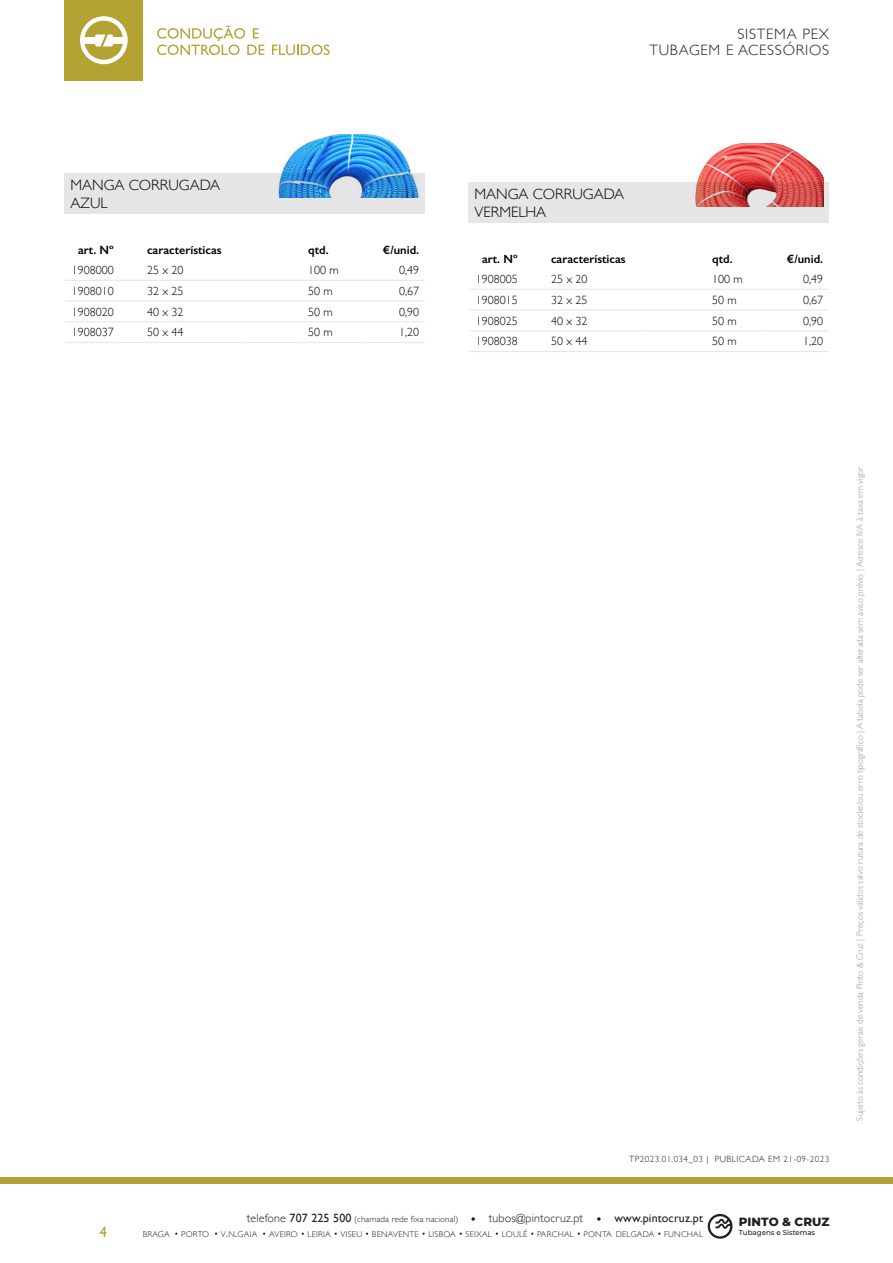
<style>
.page{position:relative;width:893px;height:1263px;background:#fff}
.page>*{position:absolute;margin:0;border:0;box-sizing:border-box;transform-origin:0 0}
.t1{font:300 15px/18px "Gill Sans";color:#000}
.t2{font:300 15px/16.5px "Gill Sans";letter-spacing:.05em;color:#231f20;text-align:right}
.t3{font:15px "Gill Sans";color:#b3a332}
.t4{font:300 12px "Gill Sans";color:#000}
.t5{font:600 12px "Gill Sans";color:#000}
.t6{font:300 12px "Gill Sans";letter-spacing:.01em;color:#231f20}
.t7{font:12px "Gill Sans";letter-spacing:.01em;color:#231f20}
.t8{font:800 11.85px "Montserrat";color:#231f20}
.t9{font:300 9px "Gill Sans";color:#939598}
.t10{font:300 9px "Gill Sans";letter-spacing:.01em;color:#231f20}
.t11{font:300 9px "Gill Sans";letter-spacing:.05em;color:#231f20}
.t12{font:300 8.4px "Gill Sans";letter-spacing:.03em;color:#231f20}
.t13{font:500 7.05px "Montserrat";color:#231f20}
.s1{font-size:12px}
.s2{font-weight:400;font-size:12px}
</style>
<div class="page">
<div style="left:0;top:1178px;width:893px;height:6px;background:#b3a332"></div>
<div style="left:64px;top:0;width:79px;height:80px;background:#b3a332"></div>
<svg style="left:80px;top:16px;width:48px;height:48px"></svg>
<svg style="left:157px;top:25px;width:107px;height:30px"></svg>
<svg style="left:272px;top:44px;width:58px;height:11px"></svg>
<svg style="left:708px;top:1214px;width:24px;height:25px"></svg>
<svg style="left:471px;top:1217px;width:4px;height:4px"></svg>
<svg style="left:597px;top:1217px;width:4px;height:4px"></svg>
<div style="left:65px;top:173px;width:360px;height:41px;background:#e6e6e6"></div>
<hr style="left:65px;top:280px;width:55px;height:1px;background:#e6e6e6">
<svg style="left:120px;top:280px;width:21px;height:1px"></svg>
<hr style="left:141px;top:280px;width:102px;height:1px;background:#e6e6e6">
<hr style="left:243px;top:280px;width:59px;height:1px;background:#e6e6e6">
<hr style="left:302px;top:280px;width:59px;height:1px;background:#e6e6e6">
<hr style="left:361px;top:280px;width:63px;height:1px;background:#e6e6e6">
<hr style="left:65px;top:300px;width:55px;height:2px;background:#e6e6e6">
<hr style="left:120px;top:300px;width:21px;height:2px;background:#e6e6e6">
<hr style="left:141px;top:300px;width:102px;height:2px;background:#e6e6e6">
<hr style="left:243px;top:300px;width:59px;height:2px;background:#e6e6e6">
<hr style="left:302px;top:300px;width:59px;height:2px;background:#e6e6e6">
<hr style="left:361px;top:300px;width:63px;height:2px;background:#e6e6e6">
<hr style="left:65px;top:321px;width:55px;height:1px;background:#e6e6e6">
<svg style="left:120px;top:321px;width:21px;height:1px"></svg>
<hr style="left:141px;top:321px;width:102px;height:1px;background:#e6e6e6">
<hr style="left:243px;top:321px;width:59px;height:1px;background:#e6e6e6">
<hr style="left:302px;top:321px;width:59px;height:1px;background:#e6e6e6">
<hr style="left:361px;top:321px;width:63px;height:1px;background:#e6e6e6">
<hr style="left:65px;top:342px;width:55px;height:1px;background:#e6e6e6">
<svg style="left:120px;top:342px;width:21px;height:1px"></svg>
<hr style="left:141px;top:342px;width:102px;height:1px;background:#e6e6e6">
<hr style="left:243px;top:342px;width:59px;height:1px;background:#e6e6e6">
<hr style="left:302px;top:342px;width:59px;height:1px;background:#e6e6e6">
<hr style="left:361px;top:342px;width:63px;height:1px;background:#e6e6e6">
<img style="left:278px;top:134px;width:141px;height:63px">
<div style="left:468px;top:182px;width:361px;height:41px;background:#e6e6e6"></div>
<hr style="left:469px;top:289px;width:55px;height:1px;background:#e6e6e6">
<svg style="left:524px;top:289px;width:21px;height:1px"></svg>
<hr style="left:545px;top:289px;width:102px;height:1px;background:#e6e6e6">
<hr style="left:647px;top:289px;width:59px;height:1px;background:#e6e6e6">
<hr style="left:706px;top:289px;width:59px;height:1px;background:#e6e6e6">
<hr style="left:765px;top:289px;width:63px;height:1px;background:#e6e6e6">
<hr style="left:469px;top:309px;width:55px;height:2px;background:#e6e6e6">
<hr style="left:524px;top:309px;width:21px;height:2px;background:#e6e6e6">
<hr style="left:545px;top:309px;width:102px;height:2px;background:#e6e6e6">
<hr style="left:647px;top:309px;width:59px;height:2px;background:#e6e6e6">
<hr style="left:706px;top:309px;width:59px;height:2px;background:#e6e6e6">
<hr style="left:765px;top:309px;width:63px;height:2px;background:#e6e6e6">
<hr style="left:469px;top:330px;width:55px;height:1px;background:#e6e6e6">
<svg style="left:524px;top:330px;width:21px;height:1px"></svg>
<hr style="left:545px;top:330px;width:102px;height:1px;background:#e6e6e6">
<hr style="left:647px;top:330px;width:59px;height:1px;background:#e6e6e6">
<hr style="left:706px;top:330px;width:59px;height:1px;background:#e6e6e6">
<hr style="left:765px;top:330px;width:63px;height:1px;background:#e6e6e6">
<hr style="left:469px;top:351px;width:55px;height:1px;background:#e6e6e6">
<svg style="left:524px;top:351px;width:21px;height:1px"></svg>
<hr style="left:545px;top:351px;width:102px;height:1px;background:#e6e6e6">
<hr style="left:647px;top:351px;width:59px;height:1px;background:#e6e6e6">
<hr style="left:706px;top:351px;width:59px;height:1px;background:#e6e6e6">
<hr style="left:765px;top:351px;width:63px;height:1px;background:#e6e6e6">
<img style="left:696px;top:143px;width:127px;height:63px">
<p class="t2" style="left:649px;top:25px;width:181px">SISTEMA PEX<br>TUBAGEM E ACESSÓRIOS</p>
<p class="t1" style="left:71px;top:175px;width:151px">MANGA CORRUGADA<br>AZUL</p>
<p class="t5" style="left:78px;top:242px;width:37px">art. Nº</p>
<p class="t5" style="left:147px;top:242px;width:76px">características</p>
<p class="t5" style="left:308px;top:242px;width:22px">qtd.</p>
<p class="t5" style="left:383px;top:242px;width:38px">€/unid.</p>
<p class="t4" style="left:72px;top:261px;width:44px">1908000</p>
<p class="t4" style="left:147px;top:261px;width:38px">25 x 20</p>
<p class="t4" style="left:308px;top:261px;width:32px">100 m</p>
<p class="t4" style="left:399px;top:261px;width:22px">0,49</p>
<p class="t4" style="left:72px;top:281px;width:44px">1908010</p>
<p class="t4" style="left:147px;top:281px;width:38px">32 x 25</p>
<p class="t4" style="left:308px;top:281px;width:26px">50 m</p>
<p class="t4" style="left:399px;top:281px;width:22px">0,67</p>
<p class="t4" style="left:72px;top:302px;width:44px">1908020</p>
<p class="t4" style="left:147px;top:302px;width:38px">40 x 32</p>
<p class="t4" style="left:308px;top:302px;width:26px">50 m</p>
<p class="t4" style="left:399px;top:302px;width:22px">0,90</p>
<p class="t4" style="left:72px;top:323px;width:44px">1908037</p>
<p class="t4" style="left:147px;top:323px;width:38px">50 x 44</p>
<p class="t4" style="left:308px;top:323px;width:26px">50 m</p>
<p class="t4" style="left:399px;top:323px;width:22px">1,20</p>
<p class="t1" style="left:474px;top:184px;width:151px">MANGA CORRUGADA<br>VERMELHA</p>
<p class="t5" style="left:482px;top:251px;width:37px">art. Nº</p>
<p class="t5" style="left:551px;top:251px;width:76px">características</p>
<p class="t5" style="left:712px;top:251px;width:22px">qtd.</p>
<p class="t5" style="left:787px;top:251px;width:38px">€/unid.</p>
<p class="t4" style="left:476px;top:270px;width:43px">1908005</p>
<p class="t4" style="left:551px;top:270px;width:38px">25 x 20</p>
<p class="t4" style="left:712px;top:270px;width:32px">100 m</p>
<p class="t4" style="left:803px;top:270px;width:22px">0,49</p>
<p class="t4" style="left:476px;top:290px;width:43px">1908015</p>
<p class="t4" style="left:551px;top:290px;width:38px">32 x 25</p>
<p class="t4" style="left:712px;top:290px;width:26px">50 m</p>
<p class="t4" style="left:803px;top:290px;width:22px">0,67</p>
<p class="t4" style="left:476px;top:311px;width:43px">1908025</p>
<p class="t4" style="left:551px;top:311px;width:38px">40 x 32</p>
<p class="t4" style="left:712px;top:311px;width:26px">50 m</p>
<p class="t4" style="left:803px;top:311px;width:22px">0,90</p>
<p class="t4" style="left:476px;top:332px;width:43px">1908038</p>
<p class="t4" style="left:551px;top:332px;width:38px">50 x 44</p>
<p class="t4" style="left:712px;top:332px;width:26px">50 m</p>
<p class="t4" style="left:803px;top:332px;width:22px">1,20</p>
<p class="t3" style="left:99px;top:1223px;width:9px">4</p>
<p class="t11" style="left:629px;top:1152px;width:201px">TP2023.01.034_03 | PUBLICADA EM 21-09-2023</p>
<p class="t10" style="left:247px;top:1212px;width:213px"><span class="s1">telefone</span> <span class="s2">707 225 500</span> (chamada rede fixa nacional)</p>
<p class="t6" style="left:489px;top:1209px;width:96px">tubos@pintocruz.pt</p>
<p class="t7" style="left:614px;top:1211px;width:90px">www.pintocruz.pt</p>
<p class="t12" style="left:143px;top:1227px;width:29px">BRAGA</p>
<p class="t12" style="left:181px;top:1227px;width:29px">PORTO</p>
<p class="t12" style="left:221px;top:1227px;width:38px">V<span class="s1">.</span>N<span class="s1">.</span>GAIA</p>
<p class="t12" style="left:269px;top:1227px;width:435px">AVEIRO LEIRIA VISEU BENAVENTE LISBOA SEIXAL LOULÉ PARCHAL PONTA DELGADA FUNCHAL</p>
<p class="t8" style="left:739px;top:1214px;width:92px">PINTO &amp; CRUZ</p>
<p class="t13" style="left:739px;top:1228px;width:78px">Tubagens e Sistemas</p>
<p class="t9" style="left:853px;top:1120px;width:656px;rotate:-90deg">Sujeito às condições gerais de venda Pinto &amp; Cruz | Preços válidos salvo rutura de stocke/ou erro tipográfico | A tabela pode ser alterada sem aviso prévio | Acresce IVA à taxa em vigor</p>
</div>
